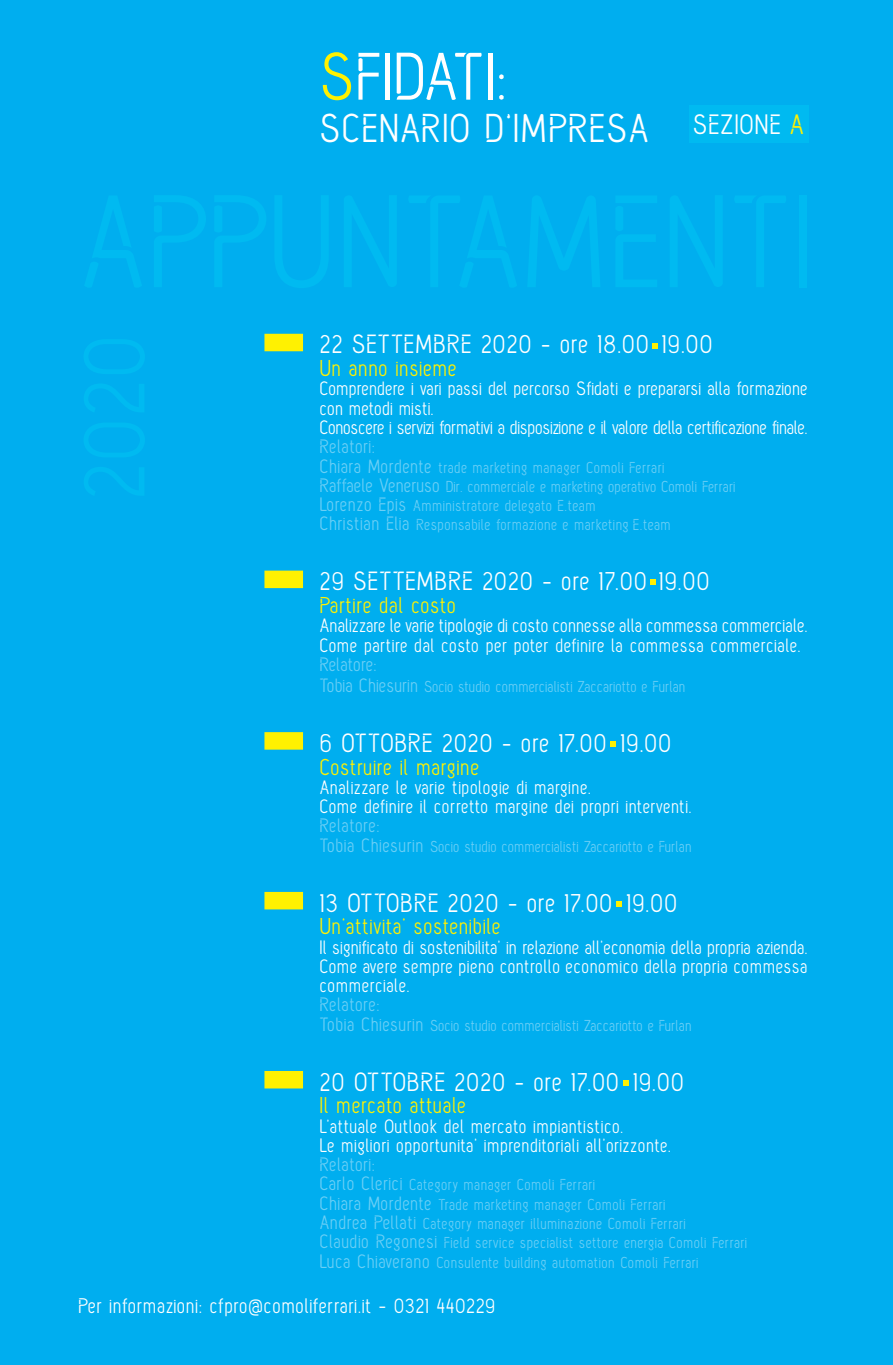
<style>
.page{position:relative;width:893px;height:1365px;background:#fff}
.page>*{position:absolute;margin:0;border:0;box-sizing:border-box;transform-origin:0 0}
.t1{font:66.67px "Capsule X Pro Medium Personal Use";color:#fff}
.t2{font:40.07px "Capsule X Pro Medium Personal Use";letter-spacing:.02em;color:#fff}
.t3{font:27.82px "Capsule X Pro Medium Personal Use";letter-spacing:.02em;color:#fff}
.t4{font:26.25px "Capsule X Pro Medium Personal Use";letter-spacing:.02em;color:#fff}
.t5{font:22.75px "Capsule X Pro Medium Personal Use";letter-spacing:.02em;color:#fff101}
.t6{font:21px "Capsule X Pro Medium Personal Use";letter-spacing:.02em;color:#fff}
.t7{font:19.25px/19.2px "Capsule X Pro Medium Personal Use";letter-spacing:.02em;color:#fff}
.t8{font:19.25px/19.2px "Capsule X Pro Medium Personal Use";color:#fff}
.t9{font:19.25px "Capsule X Pro Medium Personal Use";letter-spacing:-.02em;color:#fff}
.t10{font:19.25px "Capsule X Pro Medium Personal Use";letter-spacing:.005em;color:#6bcff6}
.t11{font:19.25px "Capsule X Pro Medium Personal Use";letter-spacing:-.015em;color:#6bcff6}
.t12{font:15.75px "Capsule X Pro Medium Personal Use";letter-spacing:.005em;color:#6bcff6}
.s1{color:#fff101}
.s2{font-size:19.25px}
</style>
<div class="page">
<div style="left:0;top:0;width:893px;height:1364px;background:#00aeef"></div>
<svg style="left:652px;top:343px;width:6px;height:5px"></svg>
<div style="left:264px;top:334px;width:39px;height:17px;background:#fff101"></div>
<div style="left:264px;top:570px;width:39px;height:18px;background:#fff101"></div>
<svg style="left:650px;top:579px;width:5px;height:6px"></svg>
<div style="left:264px;top:732px;width:39px;height:17px;background:#fff101"></div>
<svg style="left:610px;top:741px;width:6px;height:5px"></svg>
<div style="left:264px;top:891px;width:39px;height:18px;background:#fff101"></div>
<svg style="left:616px;top:901px;width:6px;height:5px"></svg>
<div style="left:264px;top:1070px;width:39px;height:18px;background:#fff101"></div>
<svg style="left:623px;top:1080px;width:6px;height:5px"></svg>
<div style="left:689px;top:105px;width:119px;height:37px;background:#00baf1"></div>
<p class="t1" style="left:319px;top:50px;width:189px"><span class="s1">S</span>FIDATI:</p>
<p class="t2" style="left:319px;top:112px;width:332px">SCENARIO D’IMPRESA</p>
<p class="t3" style="left:693px;top:113px;width:113px">SEZIONE <span class="s1">A</span></p>
<p class="t4" style="left:319px;top:334px;width:395px">22 SETTEMBRE 2020 - ore 18.00 19.00</p>
<p class="t5" style="left:319px;top:359px;width:139px">Un anno insieme</p>
<p class="t8" style="left:319px;top:380px;width:490px">Comprendere i vari passi del percorso Sfidati e prepararsi alla formazione con metodi misti.</p>
<p class="t9" style="left:319px;top:419px;width:490px">Conoscere i servizi formativi a disposizione e il valore della certificazione finale.</p>
<p class="t10" style="left:319px;top:439px;width:57px">Relatori:</p>
<p class="t12" style="left:319px;top:460px;width:346px"><span class="s2">Chiara Mordente</span> trade marketing manager Comoli Ferrari</p>
<p class="t12" style="left:319px;top:480px;width:417px"><span class="s2">Raffaele Veneruso</span> Dir. commerciale e marketing operativo Comoli Ferrari</p>
<p class="t12" style="left:319px;top:499px;width:278px"><span class="s2">Lorenzo Epis</span> Amministratore delegato E.team</p>
<p class="t12" style="left:319px;top:518px;width:353px"><span class="s2">Christian Elia</span> Responsabile formazione e marketing E.team</p>
<p class="t4" style="left:319px;top:570px;width:392px">29 SETTEMBRE 2020 - ore 17.00 19.00</p>
<p class="t5" style="left:319px;top:596px;width:138px">Partire dal costo</p>
<p class="t8" style="left:319px;top:617px;width:490px">Analizzare le varie tipologie di costo connesse alla commessa commerciale.</p>
<p class="t7" style="left:319px;top:636px;width:483px">Come partire dal costo per poter definire la commessa commerciale.</p>
<p class="t11" style="left:319px;top:656px;width:59px">Relatore:</p>
<p class="t12" style="left:319px;top:680px;width:368px"><span class="s2">Tobia Chiesurin</span> Socio studio commercialisti Zaccariotto e Furlan</p>
<p class="t4" style="left:319px;top:732px;width:354px">6 OTTOBRE 2020 - ore 17.00 19.00</p>
<p class="t5" style="left:319px;top:757px;width:161px">Costruire il margine</p>
<p class="t7" style="left:319px;top:778px;width:273px">Analizzare le varie tipologie di margine.</p>
<p class="t7" style="left:319px;top:797px;width:374px">Come definire il corretto margine dei propri interventi.</p>
<p class="t10" style="left:319px;top:817px;width:62px">Relatore:</p>
<p class="t12" style="left:319px;top:839px;width:374px"><span class="s2">Tobia Chiesurin</span> Socio studio commercialisti Zaccariotto e Furlan</p>
<p class="t4" style="left:319px;top:891px;width:359px">13 OTTOBRE 2020 - ore 17.00 19.00</p>
<p class="t5" style="left:319px;top:917px;width:183px">Un’attivita’ sostenibile</p>
<p class="t8" style="left:319px;top:938px;width:490px">Il significato di sostenibilita’ in relazione all’economia della propria azienda.</p>
<p class="t7" style="left:319px;top:957px;width:490px">Come avere sempre pieno controllo economico della propria commessa commerciale.</p>
<p class="t10" style="left:319px;top:996px;width:62px">Relatore:</p>
<p class="t12" style="left:319px;top:1018px;width:374px"><span class="s2">Tobia Chiesurin</span> Socio studio commercialisti Zaccariotto e Furlan</p>
<p class="t4" style="left:319px;top:1070px;width:366px">20 OTTOBRE 2020 - ore 17.00 19.00</p>
<p class="t5" style="left:319px;top:1096px;width:148px">Il mercato attuale</p>
<p class="t7" style="left:319px;top:1117px;width:306px">L’attuale Outlook del mercato impiantistico.</p>
<p class="t7" style="left:319px;top:1136px;width:353px">Le migliori opportunita’ imprenditoriali all’orizzonte.</p>
<p class="t10" style="left:319px;top:1156px;width:57px">Relatori:</p>
<p class="t12" style="left:319px;top:1178px;width:277px"><span class="s2">Carlo Clerici</span> Category manager Comoli Ferrari</p>
<p class="t12" style="left:319px;top:1197px;width:348px"><span class="s2">Chiara Mordente</span> Trade marketing manager Comoli Ferrari</p>
<p class="t12" style="left:319px;top:1216px;width:368px"><span class="s2">Andrea Pellati</span> Category manager illuminazione Comoli Ferrari</p>
<p class="t12" style="left:319px;top:1236px;width:429px"><span class="s2">Claudio Regonesi</span> Field service specialist settore energia Comoli Ferrari</p>
<p class="t12" style="left:319px;top:1255px;width:381px"><span class="s2">Luca Chiaverano</span> Consulente building automation Comoli Ferrari</p>
<p class="t6" style="left:78px;top:1297px;width:419px">Per informazioni: cfpro@comoliferrari.it - 0321 440229</p>
</div>
